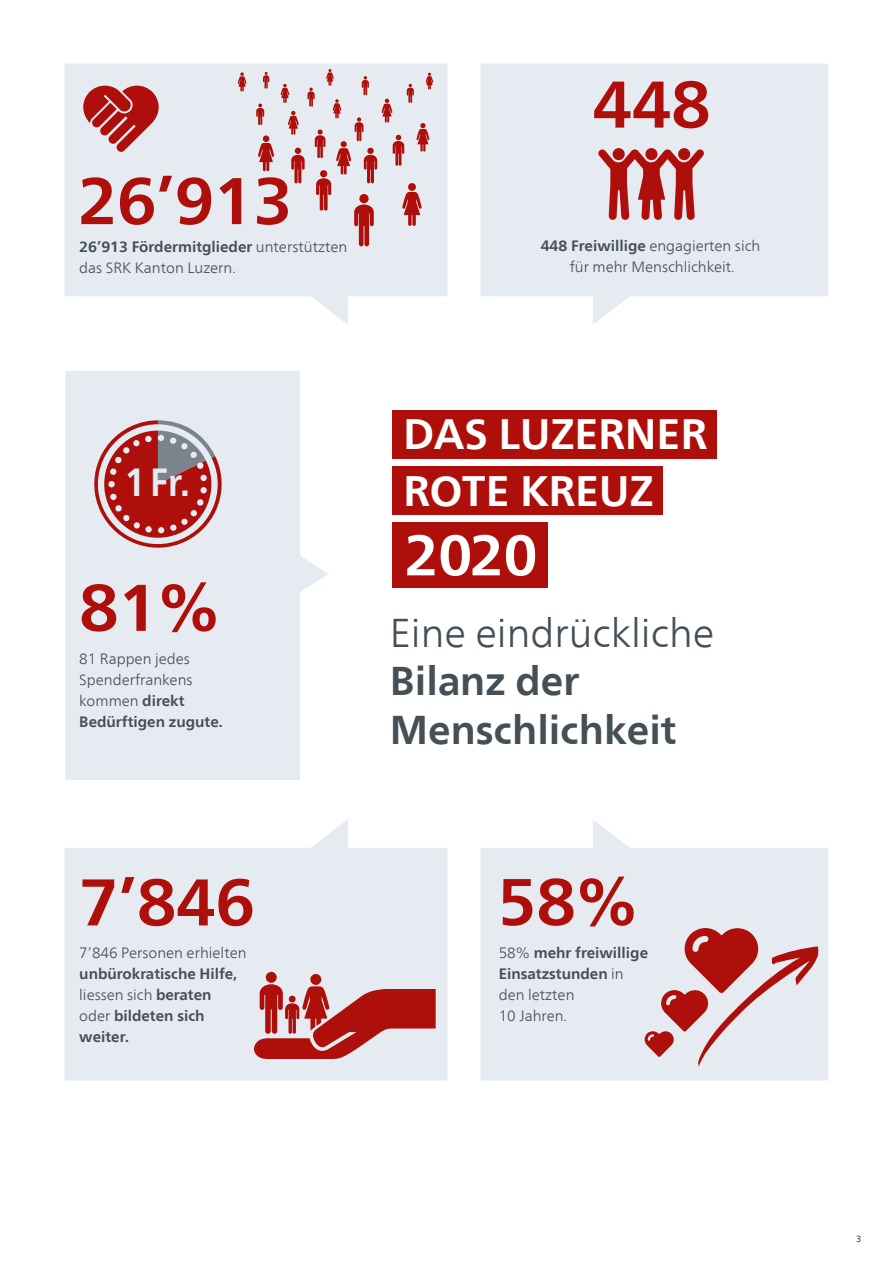
<style>
.page{position:relative;width:893px;height:1263px;background:#fff}
.page>*{position:absolute;margin:0;border:0;box-sizing:border-box;transform-origin:0 0}
.t1{font:700 65.85px "Frutiger Neue LT Com";color:#ae0f0a}
.t2{font:700 57.15px "Frutiger Neue LT Com";color:#fff}
.t3{font:700 42.45px/56.4px "Frutiger Neue LT Com";color:#fff}
.t4{font:700 40.05px/48.6px "Frutiger Neue LT Com";color:#445055}
.t5{font:300 40.05px "Frutiger Neue LT Com";color:#445055}
.t6{font:700 39.15px "Frutiger Neue LT Com";color:#e5ebf3;scale:.9 1}
.t7{font:300 15px/21px "Frutiger Neue LT Com";color:#445055}
.t8{font:700 15px/21px "Frutiger Neue LT Com";color:#445055}
.t9{font:300 9px "Frutiger Neue LT Com";color:#000}
.s1{font-weight:700}
.s2{font-weight:300}
</style>
<div class="page">
<svg style="left:64px;top:64px;width:383px;height:261px;fill:#e6eaf1"></svg>
<svg style="left:480px;top:64px;width:348px;height:260px;background:#e8ecf2"></svg>
<svg style="left:480px;top:820px;width:348px;height:260px;background:#e9ecf2"></svg>
<svg style="left:64px;top:820px;width:383px;height:260px;background:#e8ecf2"></svg>
<svg style="left:65px;top:371px;width:263px;height:409px;background:#e9ecf2"></svg>
<svg style="left:598px;top:149px;width:106px;height:71px;background:#c87879"></svg>
<div style="left:678px;top:148px;width:12px;height:12px;background:#ae0f0a;border-radius:50%"></div>
<svg style="left:83px;top:86px;width:76px;height:66px;background:#c46666"></svg>
<svg style="left:85px;top:420px;width:146px;height:137px;background:#c6898b"></svg>
<svg style="left:645px;top:928px;width:173px;height:139px;background:#d7afb3"></svg>
<div style="left:392px;top:410px;width:325px;height:49px;background:#ae0f0a"></div>
<div style="left:392px;top:466px;width:270px;height:49px;background:#ae0f0a"></div>
<div style="left:392px;top:522px;width:156px;height:66px;background:#ae0f0a"></div>
<svg style="left:238px;top:72px;width:8px;height:19px"></svg>
<div style="left:263px;top:135px;width:6px;height:7px;background:#ae0f0a;border-radius:50%"></div>
<svg style="left:258px;top:143px;width:16px;height:28px"></svg>
<svg style="left:256px;top:104px;width:8px;height:21px"></svg>
<svg style="left:263px;top:72px;width:6px;height:17px"></svg>
<svg style="left:281px;top:69px;width:152px;height:177px;background:#ddcad0"></svg>
<div style="left:310px;top:974px;width:11px;height:11px;background:#ae0f0a;border-radius:50%"></div>
<div style="left:266px;top:972px;width:11px;height:11px;background:#ae0f0a;border-radius:50%"></div>
<svg style="left:254px;top:984px;width:182px;height:75px;background:#c56a6a"></svg>
<h1 class="t1" style="left:78px;top:162px;width:216px">26’913</h1>
<p class="t7" style="left:79px;top:236px;width:270px"><span class="s1">26’913 Fördermitglieder</span> unterstützten das SRK Kanton Luzern.</p>
<h1 class="t1" style="left:593px;top:66px;width:119px">448</h1>
<p class="t7" style="left:541px;top:235px;width:221px;text-align:center"><span class="s1">448 Freiwillige</span> engagierten sich für mehr Menschlichkeit.</p>
<h3 class="t6" style="left:125px;top:459px;width:74px">1Fr.</h3>
<h1 class="t1" style="left:79px;top:569px;width:142px">81%</h1>
<p class="t7" style="left:79px;top:648px;width:145px">81 Rappen jedes<br>Spenderfrankens kommen <span class="s1">direkt<br>Bedürftigen zugute.</span></p>
<h1 class="t1" style="left:79px;top:863px;width:177px">7’846</h1>
<p class="t7" style="left:79px;top:942px;width:169px">7’846 Personen erhielten</p>
<p class="t8" style="left:79px;top:963px;width:159px">unbürokratische Hilfe, <span class="s2">liessen sich</span> beraten <span class="s2">oder</span> bildeten sich weiter.</p>
<h3 class="t3" style="left:403px;top:406px;width:305px">DAS LUZERNER<br>ROTE KREUZ</h3>
<h2 class="t2" style="left:404px;top:521px;width:135px">2020</h2>
<h3 class="t5" style="left:390px;top:608px;width:326px">Eine eindrückliche</h3>
<h3 class="t4" style="left:390px;top:657px;width:288px">Bilanz der<br>Menschlichkeit</h3>
<h1 class="t1" style="left:497px;top:863px;width:142px">58%</h1>
<p class="t8" style="left:499px;top:942px;width:151px"><span class="s2">58%</span> mehr freiwillige<br>Einsatzstunden <span class="s2">in den letzten<br>10 Jahren.</span></p>
<p class="t9" style="left:856px;top:1233px;width:7px">3</p>
</div>
